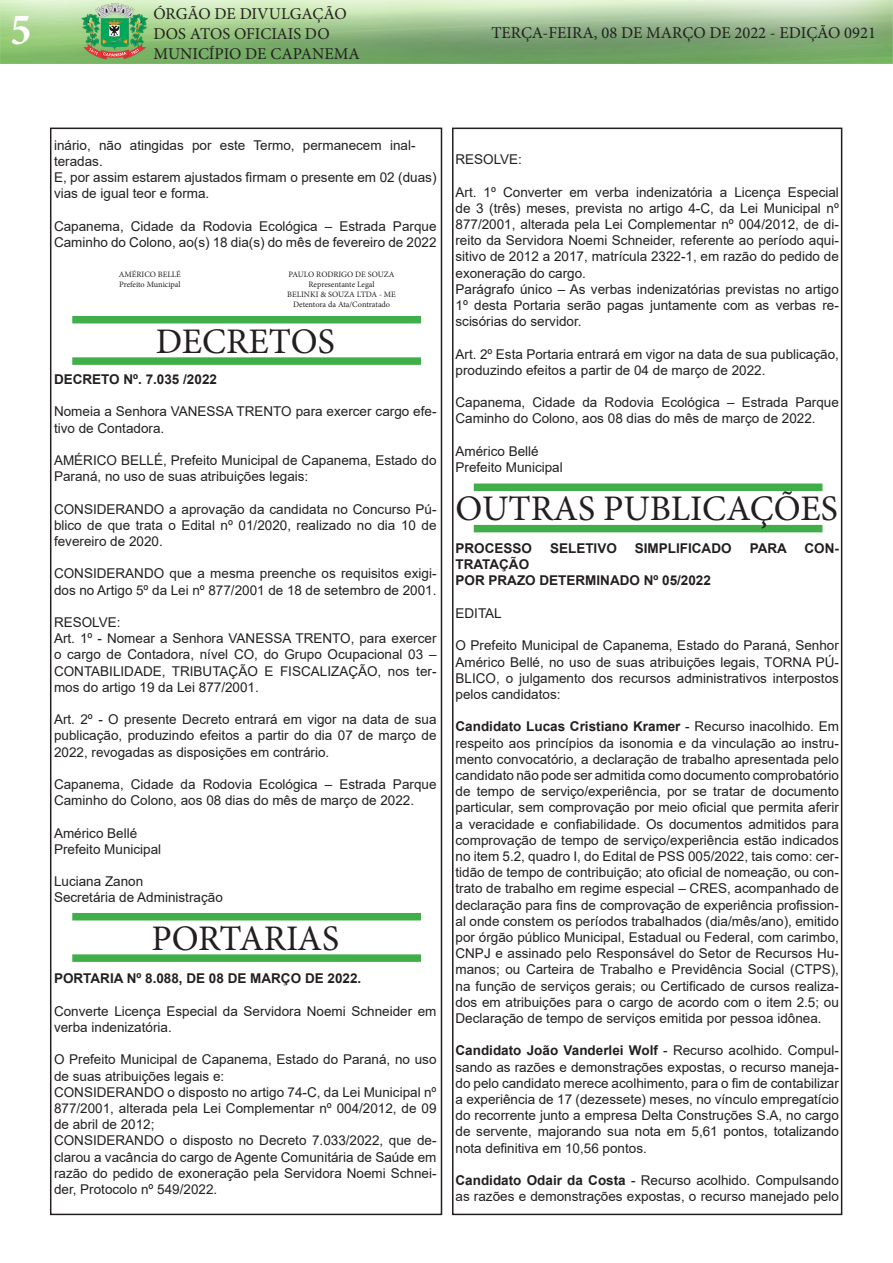
<style>
.page{position:relative;width:893px;height:1263px;background:#fff}
.page>*{position:absolute;margin:0;border:0;box-sizing:border-box;transform-origin:0 0}
.t1{font:700 condensed 45px "Minion Pro";color:#fff}
.t2{font:36px "Minion Pro";color:#231f20}
.t3{font:16.5px/19.8px "Minion Pro";color:#231f20}
.t4{font:13.5px/16.2px "Arial";color:#231f20}
.t5{font:700 13.5px "Arial";color:#231f20}
.t6{font:8.25px "Minion Pro";color:#231f20}
.s1{font-weight:700}
</style>
<div class="page">
<div style="left:50px;top:128px;width:392px;height:1087px;border:2px solid #231f20"></div>
<img style="left:0;top:0;width:893px;height:64px">
<div style="left:452px;top:128px;width:390px;height:1087px;border:2px solid #231f20"></div>
<div style="left:72px;top:913px;width:349px;height:7px;background:#40ae49"></div>
<div style="left:72px;top:954px;width:349px;height:8px;background:#40ae49"></div>
<div style="left:72px;top:316px;width:349px;height:7px;background:#40ae49"></div>
<div style="left:72px;top:357px;width:349px;height:8px;background:#40ae49"></div>
<div style="left:474px;top:483px;width:348px;height:8px;background:#40ae49"></div>
<div style="left:474px;top:525px;width:348px;height:7px;background:#40ae49"></div>
<h1 class="t1" style="left:11px;top:-1px;width:22px">5</h1>
<p class="t3" style="left:153px;top:4px;width:208px">ÓRGÃO DE DIVULGAÇÃO<br>DOS ATOS OFICIAIS DO<br>MUNICÍPIO DE CAPANEMA</p>
<p class="t3" style="left:491px;top:23px;width:386px">TERÇA-FEIRA, 08 DE MARÇO DE 2022 - EDIÇÃO 0921</p>
<p class="t4" style="left:54px;top:137px;width:363px">inário, não atingidas por este Termo, permanecem inal&shy;teradas.</p>
<p class="t4" style="left:54px;top:169px;width:384px">E, por assim estarem ajustados firmam o presente em 02 (duas) vias de igual teor e forma.</p>
<p class="t4" style="left:54px;top:218px;width:384px">Capanema, Cidade da Rodovia Ecológica – Estrada Parque<br>Caminho do Colono, ao(s) 18 dia(s) do mês de fevereiro de 2022</p>
<p class="t6" style="left:119px;top:269px;width:64px">AMÉRICO BELLÉ</p>
<p class="t6" style="left:119px;top:279px;width:63px">Prefeito Municipal</p>
<p class="t6" style="left:289px;top:269px;width:107px">PAULO RODRIGO DE SOUZA</p>
<p class="t6" style="left:308px;top:279px;width:68px">Representante Legal</p>
<p class="t6" style="left:287px;top:289px;width:110px">BELINKI &amp; SOUZA LTDA - ME</p>
<p class="t6" style="left:293px;top:299px;width:99px">Detentora da Ata/Contratado</p>
<p class="t2" style="left:156px;top:317px;width:181px">DECRETOS</p>
<p class="t5" style="left:54px;top:370px;width:165px">DECRETO Nº. 7.035 /2022</p>
<p class="t4" style="left:54px;top:403px;width:384px">Nomeia a Senhora VANESSA TRENTO para exercer cargo efe&shy;tivo de Contadora.</p>
<p class="t4" style="left:54px;top:452px;width:384px">AMÉRICO BELLÉ, Prefeito Municipal de Capanema, Estado do<br>Paraná, no uso de suas atribuições legais:</p>
<p class="t4" style="left:54px;top:501px;width:384px;text-align:justify">CONSIDERANDO a aprovação da candidata no Concurso Pú&shy;blico de que trata o Edital nº 01/2020, realizado no dia 10 de fevereiro de 2020.</p>
<p class="t4" style="left:54px;top:565px;width:384px">CONSIDERANDO que a mesma preenche os requisitos exigi&shy;dos no Artigo 5º da Lei nº 877/2001 de 18 de setembro de 2001.</p>
<p class="t4" style="left:54px;top:614px;width:68px">RESOLVE:</p>
<p class="t4" style="left:54px;top:630px;width:384px;text-align:justify">Art. 1º - Nomear a Senhora VANESSA TRENTO, para exercer o cargo de Contadora, nível CO, do Grupo Ocupacional 03 – CONTABILIDADE, TRIBUTAÇÃO E FISCALIZAÇÃO, nos ter&shy;mos do artigo 19 da Lei 877/2001.</p>
<p class="t4" style="left:54px;top:711px;width:384px;text-align:justify">Art. 2º - O presente Decreto entrará em vigor na data de sua publicação, produzindo efeitos a partir do dia 07 de março de 2022, revogadas as disposições em contrário.</p>
<p class="t4" style="left:54px;top:776px;width:384px">Capanema, Cidade da Rodovia Ecológica – Estrada Parque<br>Caminho do Colono, aos 08 dias do mês de março de 2022.</p>
<p class="t4" style="left:54px;top:825px;width:85px">Américo Bellé</p>
<p class="t4" style="left:54px;top:841px;width:109px">Prefeito Municipal</p>
<p class="t4" style="left:54px;top:873px;width:91px">Luciana Zanon</p>
<p class="t4" style="left:54px;top:889px;width:170px">Secretária de Administração</p>
<p class="t2" style="left:151px;top:914px;width:189px">PORTARIAS</p>
<p class="t5" style="left:54px;top:969px;width:309px">PORTARIA Nº 8.088, DE 08 DE MARÇO DE 2022.</p>
<p class="t4" style="left:54px;top:1003px;width:384px">Converte Licença Especial da Servidora Noemi Schneider em verba indenizatória.</p>
<p class="t4" style="left:54px;top:1051px;width:384px">O Prefeito Municipal de Capanema, Estado do Paraná, no uso de suas atribuições legais e:</p>
<p class="t4" style="left:54px;top:1084px;width:384px;text-align:justify">CONSIDERANDO o disposto no artigo 74-C, da Lei Municipal nº 877/2001, alterada pela Lei Complementar nº 004/2012, de 09 de abril de 2012;</p>
<p class="t4" style="left:54px;top:1132px;width:384px;text-align:justify">CONSIDERANDO o disposto no Decreto 7.033/2022, que de&shy;clarou a vacância do cargo de Agente Comunitária de Saúde em razão do pedido de exoneração pela Servidora Noemi Schnei&shy;der, Protocolo nº 549/2022.</p>
<p class="t4" style="left:455px;top:151px;width:68px">RESOLVE:</p>
<p class="t4" style="left:455px;top:184px;width:385px;text-align:justify">Art. 1º Converter em verba indenizatória a Licença Especial de 3 (três) meses, prevista no artigo 4-C, da Lei Municipal nº 877/2001, alterada pela Lei Complementar nº 004/2012, de di&shy;reito da Servidora Noemi Schneider, referente ao período aqui&shy;sitivo de 2012 a 2017, matrícula 2322-1, em razão do pedido de exoneração do cargo.</p>
<p class="t4" style="left:455px;top:281px;width:385px;text-align:justify">Parágrafo único – As verbas indenizatórias previstas no artigo 1º desta Portaria serão pagas juntamente com as verbas re&shy;scisórias do servidor.</p>
<p class="t4" style="left:455px;top:346px;width:385px">Art. 2º Esta Portaria entrará em vigor na data de sua publicação, produzindo efeitos a partir de 04 de março de 2022.</p>
<p class="t4" style="left:455px;top:394px;width:385px">Capanema, Cidade da Rodovia Ecológica – Estrada Parque<br>Caminho do Colono, aos 08 dias do mês de março de 2022.</p>
<p class="t4" style="left:455px;top:443px;width:85px">Américo Bellé</p>
<p class="t4" style="left:455px;top:459px;width:109px">Prefeito Municipal</p>
<p class="t2" style="left:455px;top:485px;width:384px">OUTRAS PUBLICAÇÕES</p>
<p class="t5" style="left:455px;top:539px;width:78px">PROCESSO</p>
<p class="t5" style="left:550px;top:539px;width:68px">SELETIVO</p>
<p class="t5" style="left:635px;top:539px;width:98px">SIMPLIFICADO</p>
<p class="t5" style="left:750px;top:539px;width:39px">PARA</p>
<p class="t5" style="left:804px;top:539px;width:36px">CON-</p>
<p class="t5" style="left:455px;top:555px;width:75px">TRATAÇÃO</p>
<p class="t5" style="left:455px;top:571px;width:257px">POR PRAZO DETERMINADO Nº 05/2022</p>
<p class="t4" style="left:455px;top:605px;width:48px">EDITAL</p>
<p class="t4" style="left:455px;top:637px;width:385px;text-align:justify">O Prefeito Municipal de Capanema, Estado do Paraná, Senhor Américo Bellé, no uso de suas atribuições legais, TORNA PÚ-BLICO, o julgamento dos recursos administrativos interpostos pelos candidatos:</p>
<p class="t4" style="left:455px;top:718px;width:385px;text-align:justify"><span class="s1">Candidato Lucas Cristiano Kramer</span> - Recurso inacolhido. Em respeito aos princípios da isonomia e da vinculação ao instru&shy;mento convocatório, a declaração de trabalho apresentada pelo candidato não pode ser admitida como documento comprobatório de tempo de serviço/experiência, por se tratar de documento particular, sem comprovação por meio oficial que permita aferir a veracidade e confiabilidade. Os documentos admitidos para comprovação de tempo de serviço/experiência estão indicados no item 5.2, quadro I, do Edital de PSS 005/2022, tais como: cer&shy;tidão de tempo de contribuição; ato oficial de nomeação, ou con&shy;trato de trabalho em regime especial – CRES, acompanhado de declaração para fins de comprovação de experiência profission&shy;al onde constem os períodos trabalhados (dia/mês/ano), emitido por órgão público Municipal, Estadual ou Federal, com carimbo, CNPJ e assinado pelo Responsável do Setor de Recursos Hu&shy;manos; ou Carteira de Trabalho e Previdência Social (CTPS), na função de serviços gerais; ou Certificado de cursos realiza&shy;dos em atribuições para o cargo de acordo com o item 2.5; ou Declaração de tempo de serviços emitida por pessoa idônea.</p>
<p class="t4" style="left:455px;top:1042px;width:385px;text-align:justify"><span class="s1">Candidato João Vanderlei Wolf</span> - Recurso acolhido. Compul&shy;sando as razões e demonstrações expostas, o recurso maneja&shy;do pelo candidato merece acolhimento, para o fim de contabilizar a experiência de 17 (dezessete) meses, no vínculo empregatício do recorrente junto a empresa Delta Construções S.A, no cargo de servente, majorando sua nota em 5,61 pontos, totalizando nota definitiva em 10,56 pontos.</p>
<p class="t4" style="left:455px;top:1172px;width:385px"><span class="s1">Candidato Odair da Costa</span> - Recurso acolhido. Compulsando as razões e demonstrações expostas, o recurso manejado pelo</p>
</div>
